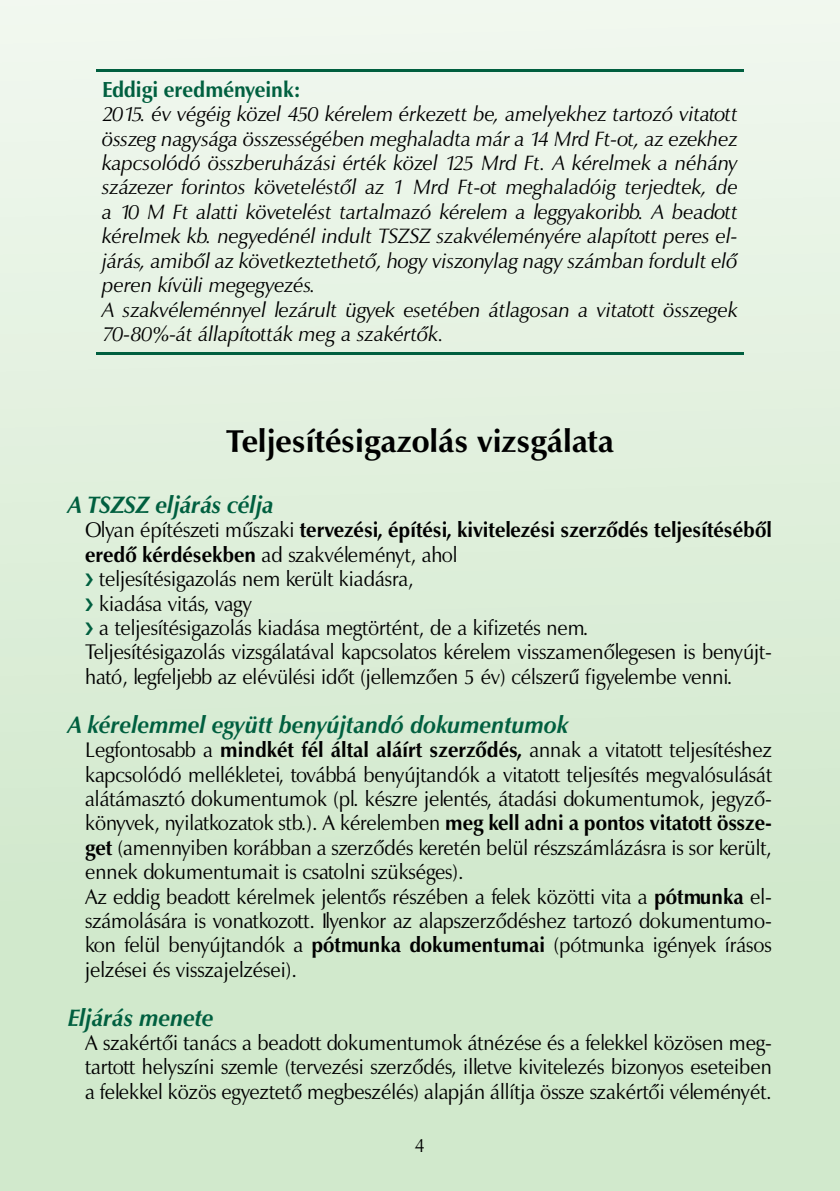
<style>
.page{position:relative;width:840px;height:1191px;background:#fff}
.page>*{position:absolute;margin:0;border:0;box-sizing:border-box;transform-origin:0 0}
.t1{font:700 32px "Zapf Humanist 601.PFL";color:#000}
.t2{font:italic 700 24px "Zapf Humanist 601.PFL";color:#005f3f;scale:.95 1}
.t3{font:700 22px "Zapf Humanist 601.PFL";color:#005f3f;scale:.95 1}
.t4{font:21.4px/24.4px "Zapf Humanist 601.PFL";color:#000;scale:.95 1}
.t5{font:700 21.4px "Zapf Humanist 601.PFL";color:#000;scale:.95 1}
.t6{font:italic 21px/24.4px "Zapf Humanist 601.PFL";color:#000}
.t7{font:19.4px "Zapf Humanist 601.PFL";color:#000;scale:.95 1}
.s1{font-weight:400}
.s2{font-weight:700}
</style>
<div class="page">
<div style="left:0;top:0;width:839px;height:1191px;background:linear-gradient(to bottom,#eff6ed,#cbe6c6)"></div>
<hr style="left:96px;top:69px;width:647px;height:2px;background:#005f3f">
<hr style="left:96px;top:352px;width:647px;height:2px;background:#005f3f">
<svg style="left:85px;top:574px;width:8px;height:12px"></svg>
<svg style="left:85px;top:598px;width:8px;height:12px"></svg>
<svg style="left:85px;top:622px;width:8px;height:13px"></svg>
<p class="t3" style="left:102px;top:80px;width:210px">Eddigi eredményeink:</p>
<p class="t6" style="left:102px;top:104px;width:636px">2015. év végéig közel 450 kérelem érkezett be, amelyekhez tartozó vitatott összeg nagysága összességében meghaladta már a 14 Mrd Ft-ot, az ezekhez kapcsolódó összberuházási érték közel 125 Mrd Ft. A kérelmek a néhány százezer forintos követeléstől az 1 Mrd Ft-ot meghaladóig terjedtek, de a 10 M Ft alatti követelést tartalmazó kérelem a leggyakoribb. A beadott kérelmek kb. negyedénél indult TSZSZ szakvéleményére alapított peres el&shy;járás, amiből az következtethető, hogy viszonylag nagy számban fordult elő peren kívüli megegyezés.<br>A szakvéleménnyel lezárult ügyek esetében átlagosan a vitatott összegek 70-80%-át állapították meg a szakértők.</p>
<h1 class="t1" style="left:226px;top:428px;width:389px">Teljesítésigazolás vizsgálata</h1>
<p class="t2" style="left:68px;top:495px;width:218px">A TSZSZ eljárás célja</p>
<p class="t5" style="left:85px;top:521px;width:724px"><span class="s1">Olyan építészeti műszaki</span> tervezési, építési, kivitelezési szerződés teljesítéséből</p>
<p class="t4" style="left:85px;top:544px;width:393px"><span class="s2">eredő kérdésekben</span> ad szakvéleményt, ahol</p>
<p class="t4" style="left:99px;top:569px;width:332px">teljesítésigazolás nem került kiadásra,</p>
<p class="t4" style="left:99px;top:593px;width:162px">kiadása vitás, vagy</p>
<p class="t4" style="left:99px;top:618px;width:516px">a teljesítésigazolás kiadása megtörtént, de a kifizetés nem.</p>
<p class="t4" style="left:85px;top:642px;width:724px">Teljesítésigazolás vizsgálatával kapcsolatos kérelem visszamenőlegesen is benyújt-</p>
<p class="t4" style="left:85px;top:666px;width:682px">ható, legfeljebb az elévülési időt (jellemzően 5 év) célszerű figyelembe venni.</p>
<p class="t2" style="left:68px;top:714px;width:527px">A kérelemmel együtt benyújtandó dokumentumok</p>
<p class="t4" style="left:85px;top:740px;width:724px">Legfontosabb a <span class="s2">mindkét fél által aláírt szerződés,</span> annak a vitatott teljesítéshez kapcsolódó mellékletei, továbbá benyújtandók a vitatott teljesítés megvalósulását alátámasztó dokumentumok (pl. készre jelentés, átadási dokumentumok, jegyző&shy;könyvek, nyilatkozatok stb.). A kérelemben <span class="s2">meg kell adni a pontos vitatott össze&shy;get</span> (amennyiben korábban a szerződés keretén belül részszámlázásra is sor került, ennek dokumentumait is csatolni szükséges).<br>Az eddig beadott kérelmek jelentős részében a felek közötti vita a <span class="s2">pótmunka</span> el&shy;számolására is vonatkozott. Ilyenkor az alapszerződéshez tartozó dokumentumo&shy;kon felül benyújtandók a <span class="s2">pótmunka dokumentumai</span> (pótmunka igények írásos jelzései és visszajelzései).</p>
<p class="t2" style="left:68px;top:1007px;width:155px">Eljárás menete</p>
<p class="t4" style="left:85px;top:1032px;width:724px;text-align:justify">A szakértői tanács a beadott dokumentumok átnézése és a felekkel közösen meg&shy;tartott helyszíni szemle (tervezési szerződés, illetve kivitelezés bizonyos eseteiben a felekkel közös egyeztető megbeszélés) alapján állítja össze szakértői véleményét.</p>
<p class="t7" style="left:414px;top:1137px;width:12px">4</p>
</div>
